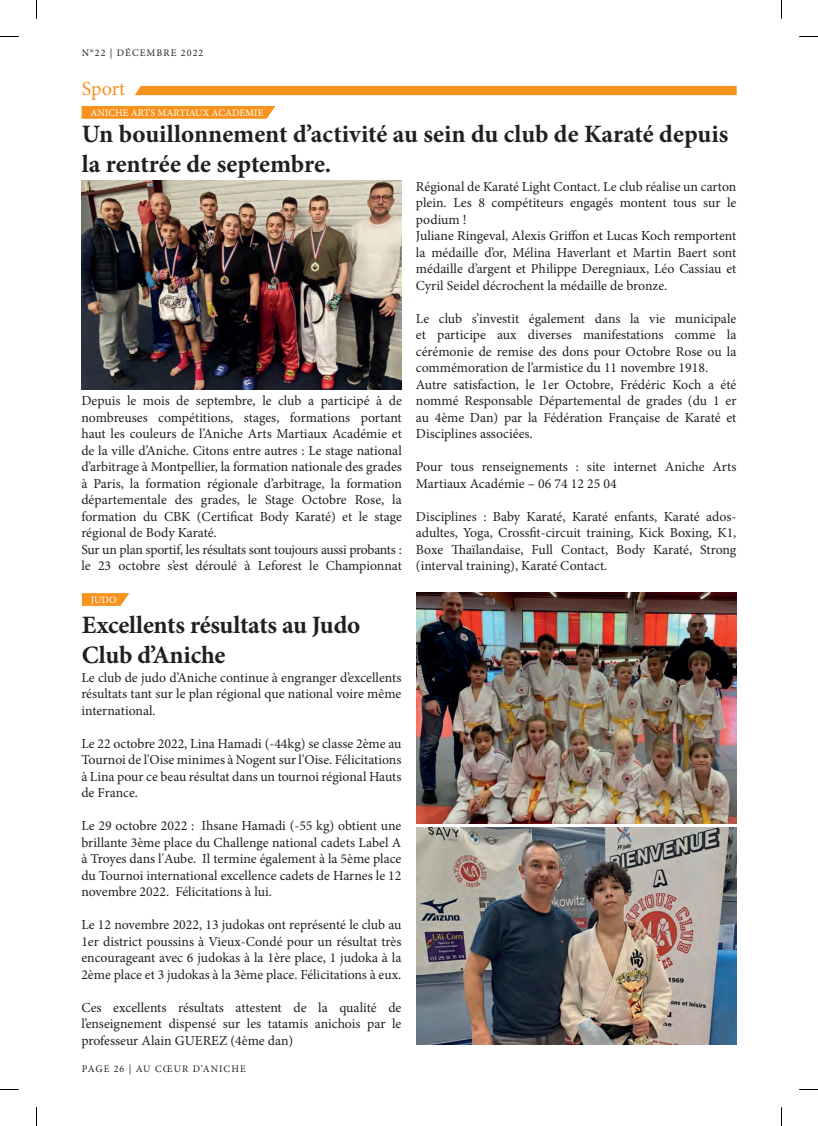
<style>
.page{position:relative;width:818px;height:1126px;background:#fff}
.page>*{position:absolute;margin:0;border:0;box-sizing:border-box;transform-origin:0 0}
.t1{font:700 25px/30px "Minion Pro";letter-spacing:-.005em;color:#231f20}
.t2{font:20px "Minion Pro";color:#f7931d}
.t3{font:13.75px/16.5px "Minion Pro";color:#231f20;text-align:justify}
.t4{font:10px "Minion Pro";letter-spacing:.11em;color:#231f20}
.t5{font:10px "Minion Pro";letter-spacing:.01em;color:#fff}
</style>
<div class="page">
<img style="left:416px;top:827px;width:320px;height:217px">
<div style="left:134px;top:86px;width:602px;height:9px;background:#f7931d"></div>
<svg style="left:82px;top:593px;width:47px;height:13px"></svg>
<img style="left:416px;top:592px;width:320px;height:231px">
<img style="left:82px;top:181px;width:319px;height:209px">
<svg style="left:81px;top:106px;width:194px;height:13px;background:#f79726"></svg>
<svg style="left:0;top:36px;width:19px;height:1px"></svg>
<svg style="left:799px;top:36px;width:18px;height:1px"></svg>
<svg style="left:0;top:1089px;width:19px;height:1px"></svg>
<svg style="left:799px;top:1089px;width:18px;height:1px"></svg>
<svg style="left:36px;top:0;width:1px;height:19px"></svg>
<svg style="left:36px;top:1107px;width:1px;height:18px"></svg>
<p class="t4" style="left:82px;top:46px;width:123px">N°22 | DÉCEMBRE 2022</p>
<h2 class="t2" style="left:82px;top:75px;width:45px">Sport</h2>
<p class="t5" style="left:90px;top:106px;width:174px">ANICHE ARTS MARTIAUX ACADEMIE</p>
<h1 class="t1" style="left:82px;top:119px;width:647px">Un bouillonnement d’activité au sein du club de Karaté depuis la rentrée de septembre.</h1>
<p class="t3" style="left:81px;top:393px;width:322px;text-align:left">Depuis le mois de septembre, le club a participé à de nombreuses compétitions, stages, formations portant haut les couleurs de l’Aniche Arts Martiaux Académie et de la ville d’Aniche. Citons entre autres : Le stage national d’arbitrage à Montpellier, la formation nationale des grades à Paris, la formation régionale d’arbitrage, la formation départementale des grades, le Stage Octobre Rose, la formation du CBK (Certificat Body Karaté) et le stage régional de Body Karaté.<br>Sur un plan sportif, les résultats sont toujours aussi probants : le 23 octobre s’est déroulé à Leforest le Championnat</p>
<p class="t5" style="left:91px;top:593px;width:27px">JUDO</p>
<h1 class="t1" style="left:82px;top:609px;width:280px">Excellents résultats au Judo<br>Club d’Aniche</h1>
<p class="t3" style="left:81px;top:669px;width:321px">Le club de judo d’Aniche continue à engranger d’excellents résultats tant sur le plan régional que national voire même international.</p>
<p class="t3" style="left:81px;top:735px;width:321px">Le 22 octobre 2022, Lina Hamadi (-44kg) se classe 2ème au Tournoi de l'Oise minimes à Nogent sur l'Oise. Félicitations à Lina pour ce beau résultat dans un tournoi régional Hauts de France.</p>
<p class="t3" style="left:81px;top:817px;width:321px">Le 29 octobre 2022 : Ihsane Hamadi (-55 kg) obtient une brillante 3ème place du Challenge national cadets Label A à Troyes dans l'Aube. Il termine également à la 5ème place du Tournoi international excellence cadets de Harnes le 12 novembre 2022. Félicitations à lui.</p>
<p class="t3" style="left:81px;top:916px;width:321px">Le 12 novembre 2022, 13 judokas ont représenté le club au 1er district poussins à Vieux-Condé pour un résultat très encourageant avec 6 judokas à la 1ère place, 1 judoka à la 2ème place et 3 judokas à la 3ème place. Félicitations à eux.</p>
<p class="t3" style="left:81px;top:999px;width:321px">Ces excellents résultats attestent de la qualité de l’enseignement dispensé sur les tatamis anichois par le professeur Alain GUEREZ (4ème dan)</p>
<p class="t4" style="left:82px;top:1061px;width:165px">PAGE 26 | AU CŒUR D’ANICHE</p>
<p class="t3" style="left:415px;top:178px;width:322px;text-align:left">Régional de Karaté Light Contact. Le club réalise un carton plein. Les 8 compétiteurs engagés montent tous sur le podium !<br>Juliane Ringeval, Alexis Griffon et Lucas Koch remportent la médaille d’or, Mélina Haverlant et Martin Baert sont médaille d’argent et Philippe Deregniaux, Léo Cassiau et Cyril Seidel décrochent la médaille de bronze.</p>
<p class="t3" style="left:415px;top:310px;width:322px;text-align:left">Le club s’investit également dans la vie municipale et participe aux diverses manifestations comme la cérémonie de remise des dons pour Octobre Rose ou la commémoration de l’armistice du 11 novembre 1918.<br>Autre satisfaction, le 1er Octobre, Frédéric Koch a été nommé Responsable Départemental de grades (du 1 er au 4ème Dan) par la Fédération Française de Karaté et Disciplines associées.</p>
<p class="t3" style="left:415px;top:459px;width:322px">Pour tous renseignements : site internet Aniche Arts<br>Martiaux Académie – 06 74 12 25 04</p>
<p class="t3" style="left:415px;top:508px;width:322px">Disciplines : Baby Karaté, Karaté enfants, Karaté ados&shy;adultes, Yoga, Crossfit-circuit training, Kick Boxing, K1, Boxe Thaïlandaise, Full Contact, Body Karaté, Strong (interval training), Karaté Contact.</p>
</div>
